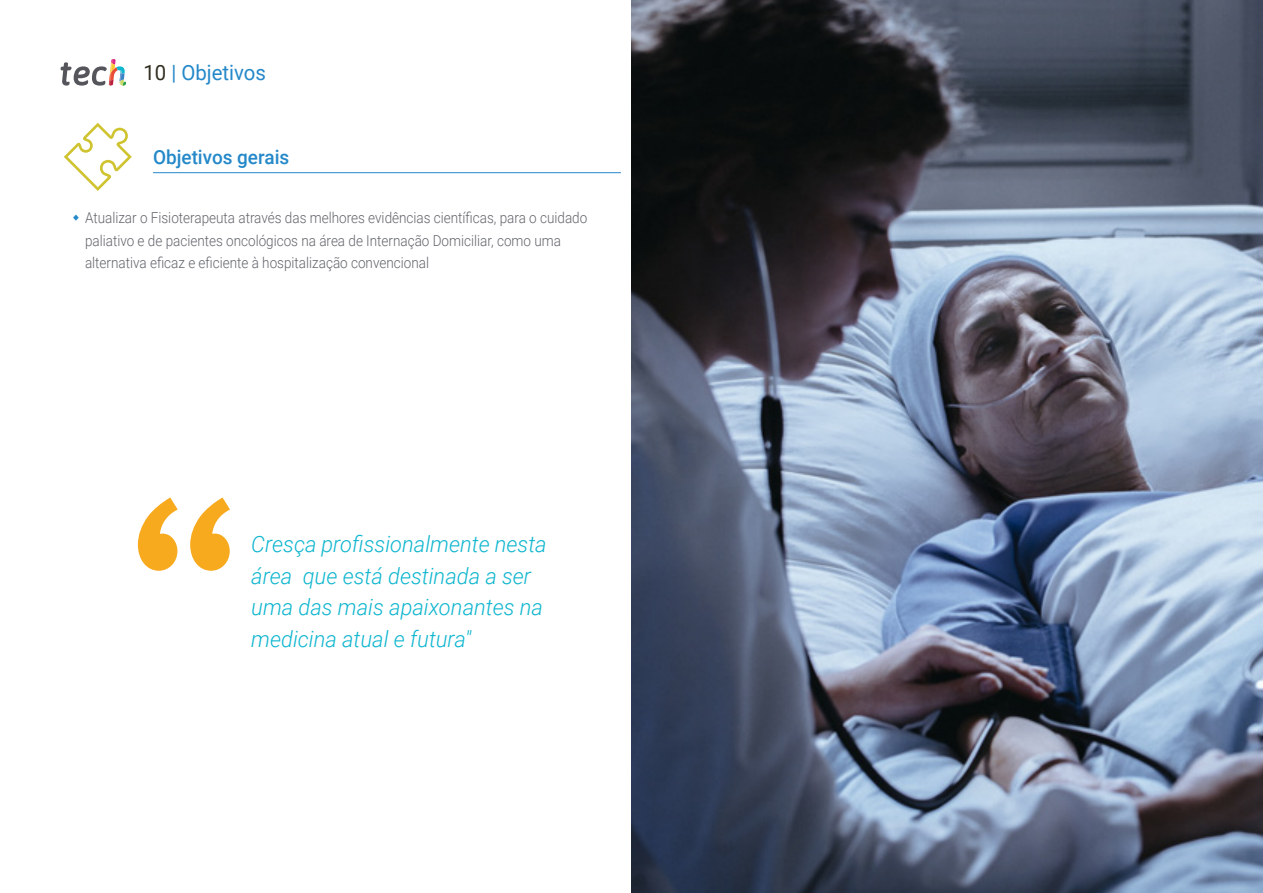
<style>
.page{position:relative;width:1263px;height:893px;background:#fff}
.page>*{position:absolute;margin:0;border:0;box-sizing:border-box;transform-origin:0 0}
.t1{font:italic 300 22.5px/31.5px "Roboto";color:#0fb6cf}
.t2{font:21px "Roboto";color:#2488c9}
.t3{font:500 19.5px "Roboto";color:#2488c9}
.t4{font:300 15px/22.5px "Roboto";color:#61646a;scale:.9 1}
.s1{color:#312e20}
</style>
<div class="page">
<hr style="left:153px;top:172px;width:468px;height:1px;background:#2488c9">
<svg style="left:64px;top:123px;width:68px;height:68px"></svg>
<svg style="left:138px;top:497px;width:92px;height:74px"></svg>
<img style="left:631px;top:0;width:632px;height:893px">
<svg style="left:61px;top:59px;width:65px;height:27px"></svg>
<h2 class="t2" style="left:144px;top:57px;width:124px"><span class="s1">10</span> | Objetivos</h2>
<h3 class="t3" style="left:153px;top:144px;width:138px">Objetivos gerais</h3>
<p class="t4" style="left:85px;top:206px;width:560px">Atualizar o Fisioterapeuta através das melhores evidências científicas, para o cuidado paliativo e de pacientes oncológicos na área de Internação Domiciliar, como uma alternativa eficaz e eficiente à hospitalização convencional</p>
<h1 class="t1" style="left:251px;top:527px;width:297px">Cresça profissionalmente nesta área que está destinada a ser uma das mais apaixonantes na medicina atual e futura"</h1>
</div>
